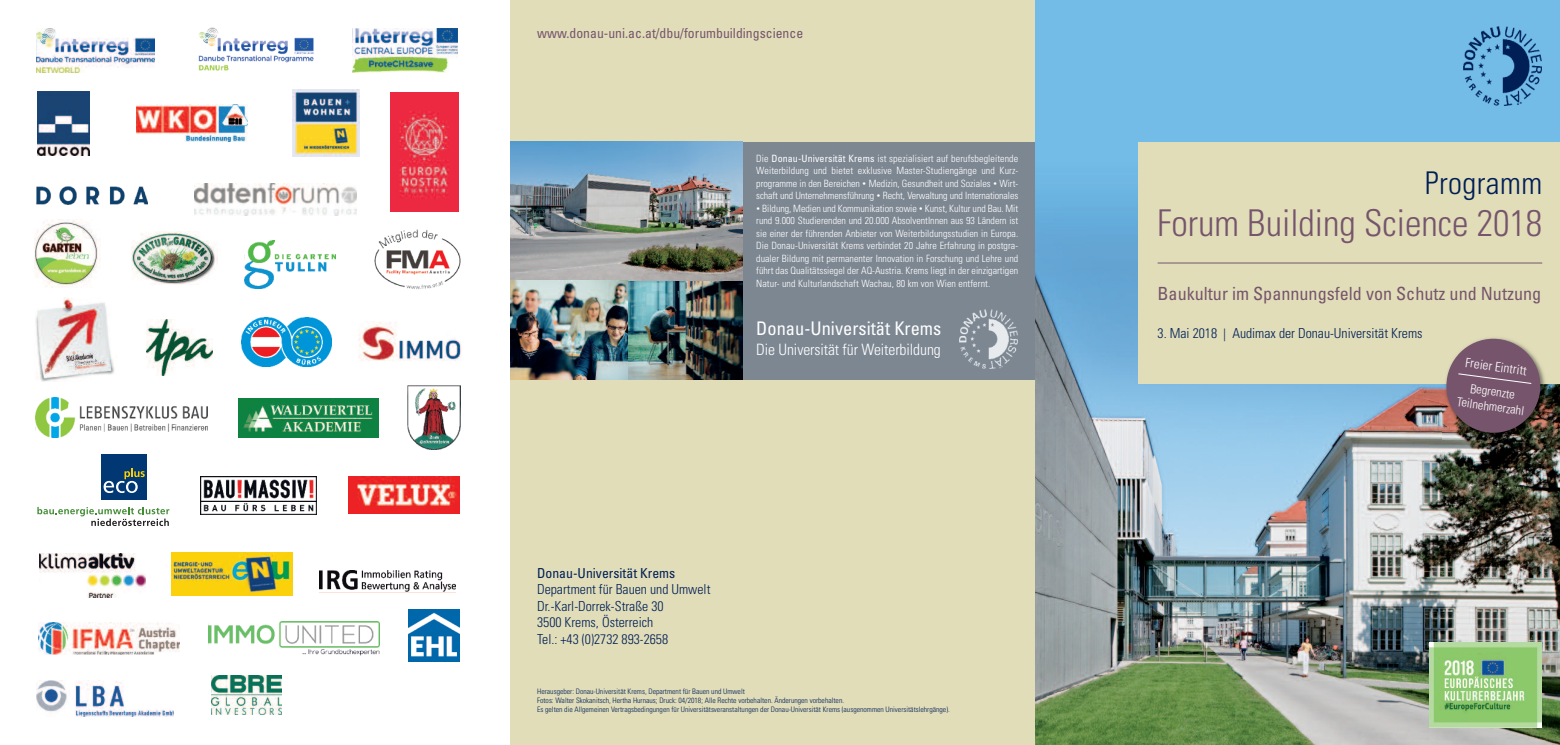
<style>
.page{position:relative;width:1560px;height:745px;background:#fff}
.page>*{position:absolute;margin:0;border:0;box-sizing:border-box;transform-origin:0 0}
.t1{font:300 condensed 36.88px "Univers";color:#76556c}
.t2{font:300 condensed 31.25px "Univers";letter-spacing:.01em;color:#001f56}
.t3{font:condensed 18.75px "Univers";color:#fff}
.t4{font:condensed 18.12px "Univers";color:#76556c}
.t5{font:300 condensed 15.62px "Univers";letter-spacing:-.005em;color:#fff}
.t6{font:300 condensed 13.75px/16.5px "Univers";color:#001f56}
.t7{font:condensed 13.75px "Univers";color:#76556c}
.t8{font:condensed 13.75px "Univers";color:#001f56}
.t9{font:300 condensed 13.12px "Univers";color:#fff}
.t10{font:300 condensed 12.5px/15px "Univers";color:#fff;text-align:center}
.t11{font:300 condensed 10px/12.5px "Univers";letter-spacing:-.01em;color:#fff;text-align:justify}
.t12{font:300 condensed 7.5px/9px "Univers";color:#001f56}
.s1{font-weight:400}
.s2{font-size:6.88px}
.s3{font-family:"Gill Sans";font-stretch:normal}
</style>
<div class="page">
<div style="left:510px;top:0;width:525px;height:744px;background:#e1ddb9"></div>
<div style="left:510px;top:142px;width:525px;height:237px;background:#7d8792"></div>
<img style="left:1035px;top:0;width:524px;height:744px">
<div style="left:1137px;top:142px;width:422px;height:241px;background:#e1ddb9"></div>
<hr style="left:1157px;top:262px;width:384px;height:1px;background:#76556c">
<img style="left:627px;top:280px;width:115px;height:99px">
<img style="left:1462px;top:26px;width:79px;height:80px">
<img style="left:959px;top:309px;width:58px;height:59px">
<img style="left:510px;top:142px;width:232px;height:138px">
<img style="left:1441px;top:338px;width:108px;height:104px">
<div style="left:1446px;top:338px;width:93px;height:94px;background:#76556c;border-radius:50%"></div>
<svg style="left:1458px;top:373px;width:73px;height:11px"></svg>
<img style="left:137px;top:105px;width:110px;height:37px">
<img style="left:194px;top:183px;width:163px;height:33px">
<img style="left:34px;top:220px;width:67px;height:68px">
<img style="left:37px;top:91px;width:52px;height:64px">
<img style="left:35px;top:297px;width:80px;height:84px">
<img style="left:292px;top:89px;width:67px;height:68px">
<img style="left:37px;top:187px;width:111px;height:17px">
<img style="left:212px;top:675px;width:69px;height:39px">
<img style="left:374px;top:229px;width:87px;height:60px">
<img style="left:242px;top:317px;width:90px;height:49px">
<img style="left:132px;top:231px;width:85px;height:53px">
<img style="left:390px;top:92px;width:68px;height:119px">
<img style="left:39px;top:553px;width:106px;height:44px">
<img style="left:38px;top:622px;width:141px;height:31px">
<img style="left:171px;top:552px;width:121px;height:43px">
<img style="left:37px;top:28px;width:117px;height:44px">
<img style="left:244px;top:240px;width:91px;height:48px">
<img style="left:36px;top:680px;width:138px;height:35px">
<img style="left:209px;top:621px;width:170px;height:33px">
<img style="left:319px;top:570px;width:136px;height:21px">
<img style="left:407px;top:385px;width:53px;height:64px">
<img style="left:239px;top:398px;width:139px;height:39px">
<img style="left:359px;top:321px;width:102px;height:40px">
<div style="left:101px;top:454px;width:46px;height:45px;background:#013874"></div>
<svg style="left:104px;top:468px;width:41px;height:24px"></svg>
<svg style="left:37px;top:506px;width:132px;height:19px"></svg>
<img style="left:35px;top:397px;width:173px;height:40px">
<img style="left:201px;top:476px;width:115px;height:38px">
<img style="left:348px;top:476px;width:111px;height:37px">
<img style="left:146px;top:319px;width:67px;height:56px">
<img style="left:510px;top:280px;width:117px;height:99px">
<img style="left:1429px;top:641px;width:112px;height:85px">
<img style="left:198px;top:27px;width:116px;height:44px">
<img style="left:353px;top:28px;width:104px;height:44px">
<img style="left:408px;top:609px;width:52px;height:51px">
<h3 class="t7" style="left:537px;top:28px;width:267px">www.donau-uni.ac.at/dbu/forumbuildingscience</h3>
<p class="t11" style="left:756px;top:152px;width:263px">Die <span class="s1">Donau-Universität Krems</span> ist spezialisiert auf berufsbegleitende Weiterbildung und bietet exklusive Master-Studiengänge und Kurz&shy;programme in den Bereichen <span class="s2">•</span> Medizin, Gesundheit und Soziales <span class="s2">•</span> Wirt&shy;schaft und Unternehmensführung <span class="s2">•</span> Recht, Verwaltung und Internationales</p>
<p class="t11" style="left:756px;top:202px;width:263px"><span class="s2">•</span> Bildung, Medien und Kommunikation sowie <span class="s2">•</span> Kunst, Kultur und Bau. Mit rund 9.000 Studierenden und 20.000 AbsolventInnen aus 93 Ländern ist sie einer der führenden Anbieter von Weiterbildungsstudien in Europa.<br>Die Donau-Universität Krems verbindet 20 Jahre Erfahrung in postgra&shy;dualer Bildung mit permanenter Innovation in Forschung und Lehre und führt das Qualitätssiegel der AQ-Austria. Krems liegt in der einzigartigen Natur- und Kulturlandschaft Wachau, 80 km von Wien entfernt.</p>
<h3 class="t3" style="left:756px;top:321px;width:186px">Donau-Universität Krems</h3>
<h3 class="t5" style="left:756px;top:343px;width:186px">Die Universität für Weiterbildung</h3>
<h3 class="t8" style="left:537px;top:567px;width:140px">Donau-Universität Krems</h3>
<h3 class="t6" style="left:537px;top:581px;width:175px">Department für Bauen und Umwelt<br>Dr.-Karl-Dorrek-Straße 30<br>3500 Krems, Österreich<br>Tel.: +43 (0)2732 893-2658</h3>
<p class="t12" style="left:537px;top:686px;width:414px">Herausgeber: Donau-Universität Krems, Department für Bauen und Umwelt<br>Fotos: Walter Skokanitsch, Hertha Hurnaus; Druck: 04/2018; Alle Rechte vorbehalten. Änderungen vorbehalten.<br>Es gelten die Allgemeinen Vertragsbedingungen für Universitätsveranstaltungen der Donau-Universität Krems (ausgenommen Universitätslehrgänge).</p>
<h2 class="t2" style="left:1424px;top:171px;width:119px">Programm</h2>
<h1 class="t1" style="left:1156px;top:209px;width:386px">Forum Building Science 2018</h1>
<h3 class="t4" style="left:1157px;top:287px;width:385px">Baukultur im Spannungsfeld von Schutz und Nutzung</h3>
<h3 class="t6" style="left:1157px;top:326px;width:266px">3. Mai 2018 <span class="s3">|</span> Audimax der Donau-Universität Krems</h3>
<h3 class="t9" style="left:1465px;top:357px;width:63px;rotate:8deg">Freier Eintritt</h3>
<p class="t10" style="left:1459px;top:380px;width:69px;rotate:8deg">Begrenzte<br>Teilnehmerzahl</p>
</div>
